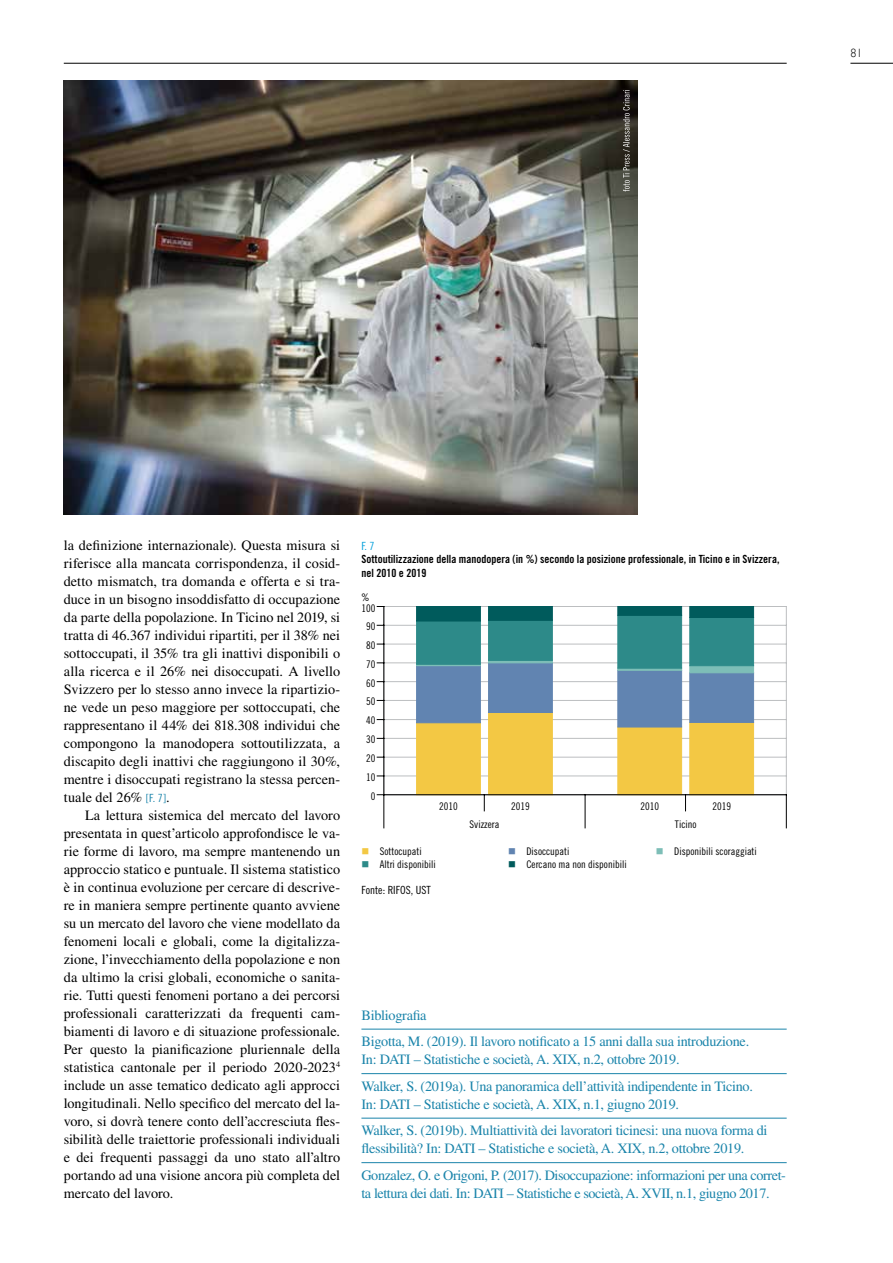
<style>
.page{position:relative;width:893px;height:1263px;background:#fff}
.page>*{position:absolute;margin:0;border:0;box-sizing:border-box;transform-origin:0 0}
.t1{font:14.25px/18px "Times LT Std";color:#000;text-align:justify}
.t2{font:14.25px/26.5px "Times LT Std";letter-spacing:-.02em;color:#1a84aa}
.t3{font:300 12px "Gill Sans";color:#000}
.t4{font:11.25px/13.5px "Trade Gothic LT Std Bd Cn 20";color:#000}
.t5{font:11.25px "Trade Gothic LT Std Cn 18";color:#000}
.t6{font:11.25px "Trade Gothic LT Std Cn 18";color:#009fdb}
.t7{font:10.5px "Trade Gothic LT Std Cn 18";color:#000}
.s1{font-family:"Trade Gothic LT Std Cn 18";font-size:11.25px;color:#1a84aa}
</style>
<div class="page">
<hr style="left:64px;top:63px;width:723px;height:1px;background:#000">
<hr style="left:850px;top:63px;width:43px;height:1px;background:#000">
<hr style="left:361px;top:1029px;width:426px;height:1px;background:#1a84aa">
<hr style="left:361px;top:1073px;width:426px;height:1px;background:#1a84aa">
<hr style="left:361px;top:1118px;width:426px;height:1px;background:#1a84aa">
<hr style="left:361px;top:1162px;width:426px;height:1px;background:#1a84aa">
<hr style="left:383px;top:625px;width:404px;height:1px;background:#bcbec0">
<hr style="left:383px;top:644px;width:404px;height:1px;background:#bcbec0">
<hr style="left:383px;top:662px;width:404px;height:1px;background:#bcbec0">
<hr style="left:383px;top:681px;width:404px;height:1px;background:#bcbec0">
<hr style="left:383px;top:700px;width:404px;height:1px;background:#bcbec0">
<hr style="left:383px;top:719px;width:404px;height:1px;background:#bcbec0">
<hr style="left:383px;top:738px;width:404px;height:1px;background:#bcbec0">
<hr style="left:383px;top:757px;width:404px;height:1px;background:#bcbec0">
<hr style="left:383px;top:776px;width:404px;height:1px;background:#bcbec0">
<hr style="left:786px;top:606px;width:1px;height:189px;background:#bcbec0">
<hr style="left:383px;top:606px;width:404px;height:1px;background:#bcbec0">
<div style="left:416px;top:722px;width:65px;height:73px;background:#f3c844;border:1px solid #f3c844"></div>
<div style="left:416px;top:665px;width:65px;height:58px;background:#6184b1;border:1px solid #6184b1"></div>
<div style="left:416px;top:664px;width:65px;height:2px;border:1px solid #7dbeb7"></div>
<div style="left:416px;top:621px;width:65px;height:43px;background:#2d8a89;border:1px solid #2d8a89"></div>
<div style="left:416px;top:606px;width:65px;height:15px;background:#005b5c"></div>
<div style="left:488px;top:712px;width:65px;height:83px;background:#f3c844;border:1px solid #f3c844"></div>
<div style="left:488px;top:662px;width:65px;height:51px;background:#6184b1;border:1px solid #6184b1"></div>
<hr style="left:488px;top:660px;width:65px;height:3px;background:#7dbeb7">
<div style="left:488px;top:620px;width:65px;height:41px;background:#2d8a89;border:1px solid #2d8a89"></div>
<div style="left:488px;top:606px;width:65px;height:15px;background:#005b5c"></div>
<div style="left:617px;top:727px;width:65px;height:68px;background:#f3c844;border:1px solid #f3c844"></div>
<div style="left:617px;top:670px;width:65px;height:57px;background:#6184b1;border:1px solid #6184b1"></div>
<div style="left:617px;top:668px;width:65px;height:3px;background:#7dbeb7;border:1px solid #7dbeb7"></div>
<div style="left:617px;top:615px;width:65px;height:53px;background:#2d8a89;border:1px solid #2d8a89"></div>
<div style="left:617px;top:606px;width:65px;height:10px;background:#005b5c"></div>
<div style="left:689px;top:722px;width:65px;height:73px;background:#f3c844;border:1px solid #f3c844"></div>
<div style="left:689px;top:672px;width:65px;height:51px;background:#6184b1;border:1px solid #6184b1"></div>
<div style="left:689px;top:665px;width:65px;height:8px;background:#7dbeb7;border:1px solid #7dbeb7"></div>
<div style="left:689px;top:617px;width:65px;height:49px;background:#2d8a89;border:1px solid #2d8a89"></div>
<div style="left:689px;top:606px;width:65px;height:12px;background:#005b5c"></div>
<hr style="left:384px;top:794px;width:1px;height:34px;background:#000">
<svg style="left:484px;top:795px;width:1px;height:16px"></svg>
<hr style="left:585px;top:794px;width:1px;height:34px;background:#000">
<svg style="left:685px;top:795px;width:1px;height:16px"></svg>
<hr style="left:786px;top:794px;width:1px;height:34px;background:#000">
<hr style="left:384px;top:606px;width:1px;height:189px;background:#000">
<hr style="left:383px;top:794px;width:404px;height:1px;background:#000">
<img style="left:64px;top:81px;width:574px;height:433px">
<svg style="left:623px;top:90px;width:7px;height:102px"></svg>
<p class="t3" style="left:850px;top:46px;width:13px">81</p>
<p class="t1" style="left:64px;top:536px;width:278px">la definizione internazionale). Questa misura si riferisce alla mancata corrispondenza, il cosid&shy;detto mismatch, tra domanda e offerta e si tra&shy;duce in un bisogno insoddisfatto di occupazione da parte della popolazione. In Ticino nel 2019, si tratta di 46.367 individui ripartiti, per il 38% nei sottoccupati, il 35% tra gli inattivi disponibili o alla ricerca e il 26% nei disoccupati. A livello Svizzero per lo stesso anno invece la ripartizio&shy;ne vede un peso maggiore per sottoccupati, che rappresentano il 44% dei 818.308 individui che compongono la manodopera sottoutilizzata, a discapito degli inattivi che raggiungono il 30%, mentre i disoccupati registrano la stessa percen&shy;tuale del 26% <span class="s1">[F. 7]</span>.</p>
<p class="t1" style="left:64px;top:806px;width:278px;text-indent:21px">La lettura sistemica del mercato del lavoro presentata in quest’articolo approfondisce le va&shy;rie forme di lavoro, ma sempre mantenendo un approccio statico e puntuale. Il sistema statistico è in continua evoluzione per cercare di descrive&shy;re in maniera sempre pertinente quanto avviene su un mercato del lavoro che viene modellato da fenomeni locali e globali, come la digitalizza&shy;zione, l’invecchiamento della popolazione e non da ultimo la crisi globali, economiche o sanita&shy;rie. Tutti questi fenomeni portano a dei percorsi professionali caratterizzati da frequenti cam&shy;biamenti di lavoro e di situazione professionale.<br>Per questo la pianificazione pluriennale della statistica cantonale per il periodo 2020-2023<sup>4 </sup>include un asse tematico dedicato agli approcci longitudinali. Nello specifico del mercato del la&shy;voro, si dovrà tenere conto dell’accresciuta fles&shy;sibilità delle traiettorie professionali individuali e dei frequenti passaggi da uno stato all’altro portando ad una visione ancora più completa del mercato del lavoro.</p>
<p class="t6" style="left:361px;top:539px;width:15px">F. 7</p>
<p class="t4" style="left:361px;top:552px;width:420px">Sottoutilizzazione della manodopera (in %) secondo la posizione professionale, in Ticino e in Svizzera, nel 2010 e 2019</p>
<p class="t7" style="left:361px;top:591px;width:10px">%</p>
<p class="t7" style="left:361px;top:601px;width:15px">100</p>
<p class="t7" style="left:366px;top:620px;width:11px">90</p>
<p class="t7" style="left:366px;top:639px;width:11px">80</p>
<p class="t7" style="left:366px;top:658px;width:11px">70</p>
<p class="t7" style="left:366px;top:677px;width:11px">60</p>
<p class="t7" style="left:366px;top:695px;width:11px">50</p>
<p class="t7" style="left:366px;top:714px;width:11px">40</p>
<p class="t7" style="left:366px;top:733px;width:11px">30</p>
<p class="t7" style="left:366px;top:752px;width:11px">20</p>
<p class="t7" style="left:366px;top:771px;width:11px">10</p>
<p class="t7" style="left:371px;top:790px;width:6px">0</p>
<p class="t7" style="left:439px;top:800px;width:20px">2010</p>
<p class="t7" style="left:511px;top:800px;width:20px">2019</p>
<p class="t7" style="left:640px;top:800px;width:20px">2010</p>
<p class="t7" style="left:712px;top:800px;width:20px">2019</p>
<p class="t7" style="left:470px;top:818px;width:31px">Svizzera</p>
<p class="t7" style="left:675px;top:818px;width:23px">Ticino</p>
<p class="t7" style="left:380px;top:845px;width:43px">Sottocupati</p>
<p class="t7" style="left:526px;top:845px;width:45px">Disoccupati</p>
<p class="t7" style="left:674px;top:845px;width:84px">Disponibili scoraggiati</p>
<p class="t7" style="left:380px;top:858px;width:57px">Altri disponibili</p>
<p class="t7" style="left:526px;top:858px;width:102px">Cercano ma non disponibili</p>
<p class="t5" style="left:361px;top:883px;width:71px">Fonte: RIFOS, UST</p>
<p class="t2" style="left:361px;top:1002px;width:389px">Bibliografia<br>Bigotta, M. (2019). Il lavoro notificato a 15 anni dalla sua introduzione.</p>
<p class="t2" style="left:361px;top:1046px;width:393px">In: DATI – Statistiche e società, A. XIX, n.2, ottobre 2019.<br>Walker, S. (2019a). Una panoramica dell’attività indipendente in Ticino.</p>
<p class="t2" style="left:361px;top:1091px;width:408px">In: DATI – Statistiche e società, A. XIX, n.1, giugno 2019.<br>Walker, S. (2019b). Multiattività dei lavoratori ticinesi: una nuova forma di</p>
<p class="t2" style="left:361px;top:1135px;width:426px">flessibilità? In: DATI – Statistiche e società, A. XIX, n.2, ottobre 2019.<br>Gonzalez, O. e Origoni, P. (2017). Disoccupazione: informazioni per una corret-</p>
<p class="t2" style="left:361px;top:1180px;width:410px">ta lettura dei dati. In: DATI – Statistiche e società, A. XVII, n.1, giugno 2017.</p>
</div>
